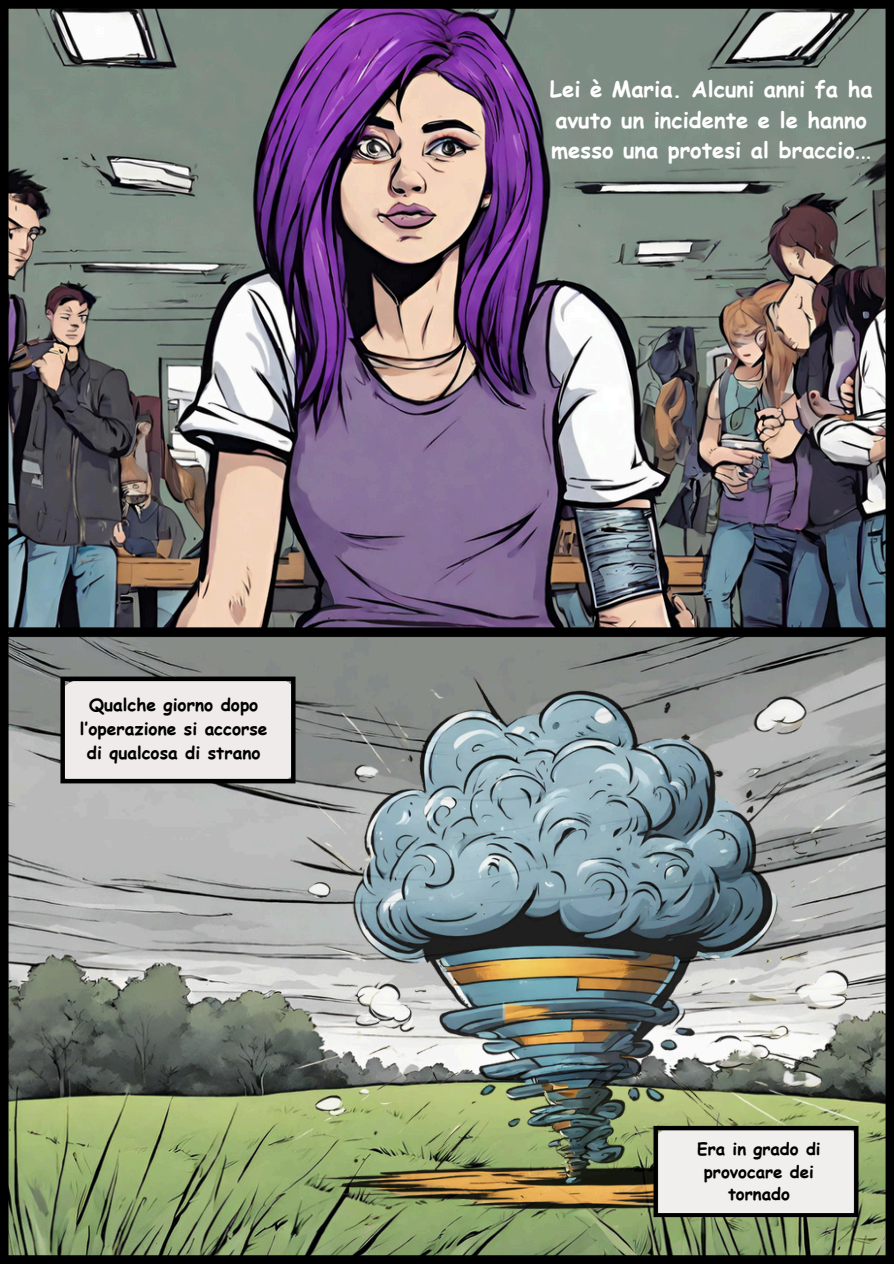
<style>
.page{position:relative;width:894px;height:1264px;background:#fff}
.page>*{position:absolute;margin:0;border:0;box-sizing:border-box;transform-origin:0 0}
.t1{font:700 22.05px/30.2px "Comic Sans MS";color:#fff}
.t2{font:700 17.25px/23.7px "Comic Sans MS";color:#000;text-align:center}
.t3{font:700 16.8px/22.5px "Comic Sans MS";color:#000;text-align:center}
.s1{font-weight:400}
</style>
<div class="page">
<img style="left:0;top:0;width:893px;height:1263px">
<p class="t2" style="left:80px;top:692px;width:189px">Qualche giorno dopo l’operazione si accorse di qualcosa di strano</p>
<p class="t1" style="left:549px;top:73px;width:324px">Lei è Maria. Alcuni anni fa ha avuto un incidente e le hanno messo una protesi al braccio<span class="s1">...</span></p>
<h1 class="t3" style="left:697px;top:1137px;width:125px">Era in grado di provocare dei tornado</h1>
</div>
